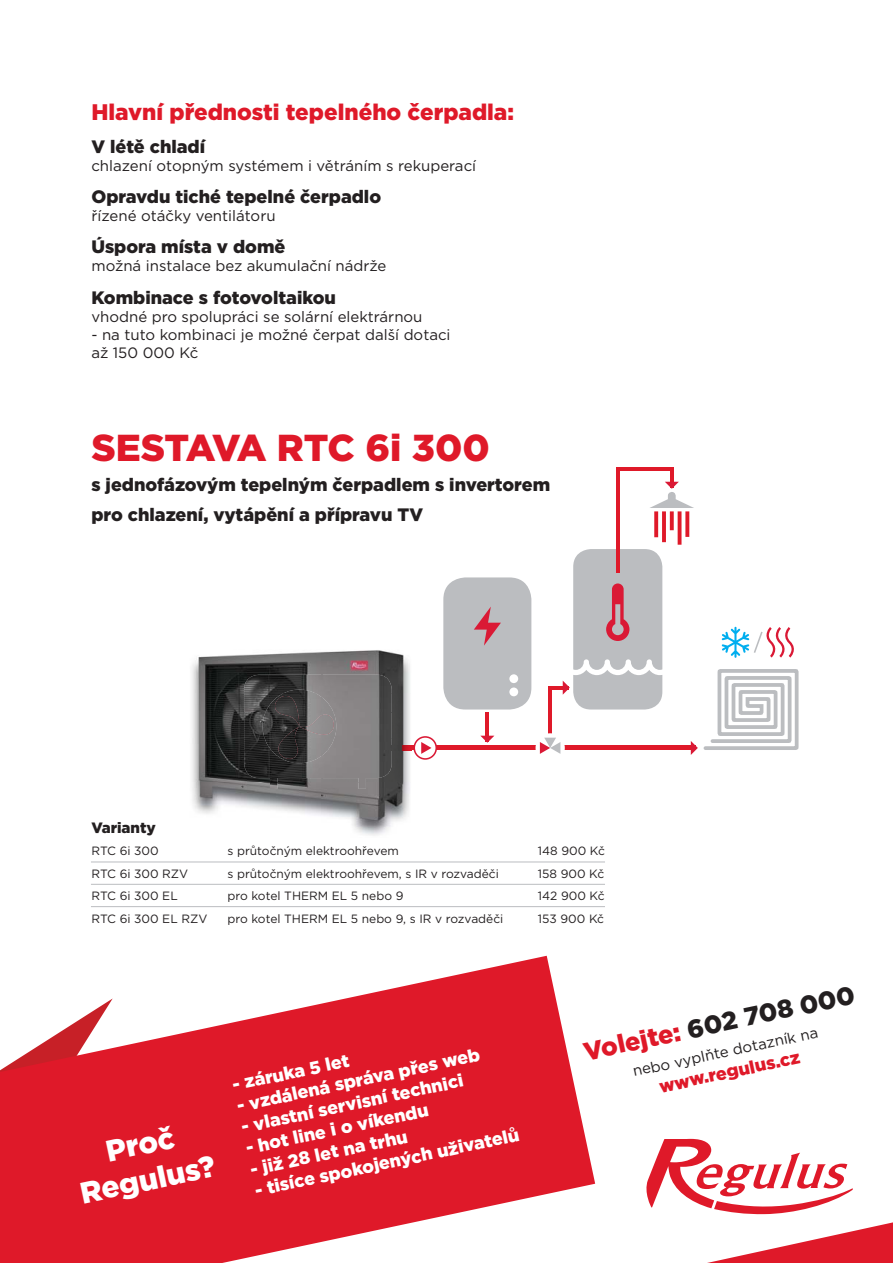
<style>
.page{position:relative;width:893px;height:1263px;background:#fff}
.page>*{position:absolute;margin:0;border:0;box-sizing:border-box;transform-origin:0 0}
.t1{font:900 37.5px "Gotham";color:#df1929}
.t2{font:900 30px/36px "Gotham";color:#fff;text-align:center}
.t3{font:900 25.5px "Gotham";color:#231f20}
.t4{font:900 22.5px "Gotham";color:#df1929}
.t5{font:900 18px/30px "Gotham";color:#231f20}
.t6{font:900 18px "Gotham";color:#fff}
.t7{font:900 18px "Gotham";color:#df1929}
.t8{font:15px/18px "Gotham";color:#231f20}
.t9{font:900 15px "Gotham";color:#231f20}
.t10{font:12px "Gotham";color:#231f20}
.s1{color:#df1929}
</style>
<div class="page">
<svg style="left:646px;top:1139px;width:247px;height:124px"></svg>
<svg style="left:0;top:956px;width:595px;height:307px;fill:#df1929"></svg>
<svg style="left:685px;top:511px;width:4px;height:26px"></svg>
<hr style="left:678px;top:511px;width:3px;height:34px;background:#df1929">
<svg style="left:670px;top:511px;width:4px;height:19px"></svg>
<hr style="left:662px;top:511px;width:4px;height:31px;background:#e02232">
<svg style="left:654px;top:511px;width:4px;height:26px"></svg>
<hr style="left:616px;top:467px;width:58px;height:4px;background:#df1929">
<hr style="left:670px;top:467px;width:4px;height:21px;background:#df1929">
<hr style="left:616px;top:467px;width:4px;height:106px;background:#df1929">
<div style="left:443px;top:577px;width:88px;height:132px;background:#bbbdc0;border-radius:22px"></div>
<svg style="left:474px;top:607px;width:27px;height:39px"></svg>
<div style="left:509px;top:674px;width:9px;height:9px;background:#fff;border-radius:50%"></div>
<div style="left:509px;top:687px;width:9px;height:9px;background:#fff;border-radius:50%"></div>
<hr style="left:387px;top:746px;width:309px;height:4px;background:#df1929">
<svg style="left:691px;top:669px;width:108px;height:86px"></svg>
<svg style="left:650px;top:482px;width:44px;height:26px"></svg>
<svg style="left:414px;top:737px;width:22px;height:22px"></svg>
<div style="left:413px;top:736px;width:24px;height:24px;border:2px solid #da1935;border-radius:50%"></div>
<hr style="left:485px;top:712px;width:4px;height:29px;background:#df1929">
<svg style="left:480px;top:736px;width:14px;height:7px"></svg>
<hr style="left:548px;top:686px;width:4px;height:49px;background:#df1929">
<hr style="left:548px;top:686px;width:21px;height:4px;background:#df1929">
<svg style="left:563px;top:549px;width:99px;height:160px"></svg>
<div style="left:535px;top:733px;width:30px;height:29px;background:#fff;border-radius:50%"></div>
<svg style="left:421px;top:742px;width:10px;height:12px"></svg>
<svg style="left:540px;top:738px;width:20px;height:16px"></svg>
<svg style="left:722px;top:626px;width:72px;height:32px"></svg>
<hr style="left:91px;top:862px;width:514px;height:1px;background:#bbbdc0">
<hr style="left:91px;top:884px;width:514px;height:1px;background:#bbbdc0">
<hr style="left:91px;top:906px;width:514px;height:1px;background:#bbbdc0">
<img style="left:354px;top:745px;width:57px;height:91px">
<img style="left:192px;top:650px;width:218px;height:177px">
<img style="left:392px;top:746px;width:18px;height:4px">
<img style="left:244px;top:675px;width:148px;height:114px">
<h3 class="t4" style="left:91px;top:103px;width:424px">Hlavní přednosti tepelného čerpadla:</h3>
<p class="t5" style="left:91px;top:133px;width:115px">V létě chladí</p>
<p class="t8" style="left:91px;top:157px;width:386px">chlazení otopným systémem i větráním s rekuperací</p>
<p class="t5" style="left:91px;top:183px;width:291px">Opravdu tiché tepelné čerpadlo</p>
<p class="t8" style="left:91px;top:208px;width:186px">řízené otáčky ventilátoru</p>
<p class="t5" style="left:91px;top:234px;width:195px">Úspora místa v domě</p>
<p class="t8" style="left:91px;top:258px;width:296px">možná instalace bez akumulační nádrže</p>
<p class="t5" style="left:91px;top:284px;width:246px">Kombinace s fotovoltaikou</p>
<p class="t8" style="left:91px;top:309px;width:333px">vhodné pro spolupráci se solární elektrárnou</p>
<p class="t8" style="left:91px;top:327px;width:361px">- na tuto kombinaci je možné čerpat další dotaci až 150 000 Kč</p>
<h1 class="t1" style="left:91px;top:432px;width:400px">SESTAVA RTC 6i 300</h1>
<p class="t5" style="left:91px;top:471px;width:460px">s jednofázovým tepelným čerpadlem s invertorem pro chlazení, vytápění a přípravu TV</p>
<p class="t9" style="left:91px;top:821px;width:66px">Varianty</p>
<p class="t10" style="left:91px;top:845px;width:69px">RTC 6i 300</p>
<p class="t10" style="left:227px;top:845px;width:173px">s průtočným elektroohřevem</p>
<p class="t10" style="left:538px;top:845px;width:69px">148 900 Kč</p>
<p class="t10" style="left:91px;top:868px;width:98px">RTC 6i 300 RZV</p>
<p class="t10" style="left:227px;top:868px;width:273px">s průtočným elektroohřevem, s IR v rozvaděči</p>
<p class="t10" style="left:538px;top:868px;width:68px">158 900 Kč</p>
<p class="t10" style="left:91px;top:890px;width:88px">RTC 6i 300 EL</p>
<p class="t10" style="left:227px;top:890px;width:177px">pro kotel THERM EL 5 nebo 9</p>
<p class="t10" style="left:538px;top:890px;width:68px">142 900 Kč</p>
<p class="t10" style="left:91px;top:913px;width:117px">RTC 6i 300 EL RZV</p>
<p class="t10" style="left:227px;top:913px;width:277px">pro kotel THERM EL 5 nebo 9, s IR v rozvaděči</p>
<p class="t10" style="left:538px;top:913px;width:68px">153 900 Kč</p>
<h2 class="t2" style="left:70px;top:1143px;width:139px;rotate:-12deg">Proč<br>Regulus?</h2>
<p class="t6" style="left:236px;top:1099px;width:250px;rotate:-12deg">- vzdálená správa přes web</p>
<p class="t6" style="left:231px;top:1078px;width:121px;rotate:-12deg">- záruka 5 let</p>
<p class="t6" style="left:240px;top:1120px;width:228px;rotate:-12deg">- vlastní servisní technici</p>
<p class="t6" style="left:245px;top:1141px;width:188px;rotate:-12deg">- hot line i o víkendu</p>
<p class="t6" style="left:254px;top:1183px;width:271px;rotate:-12deg">- tisíce spokojených uživatelů</p>
<p class="t6" style="left:249px;top:1162px;width:162px;rotate:-12deg">- již 28 let na trhu</p>
<h3 class="t3" style="left:582px;top:1042px;width:278px;rotate:-12deg"><span class="s1">Volejte:</span> 602 708 000</h3>
<p class="t8" style="left:631px;top:1063px;width:190px;rotate:-12deg">nebo vyplňte dotazník na</p>
<p class="t7" style="left:658px;top:1079px;width:145px;rotate:-12deg">www.regulus.cz</p>
</div>
